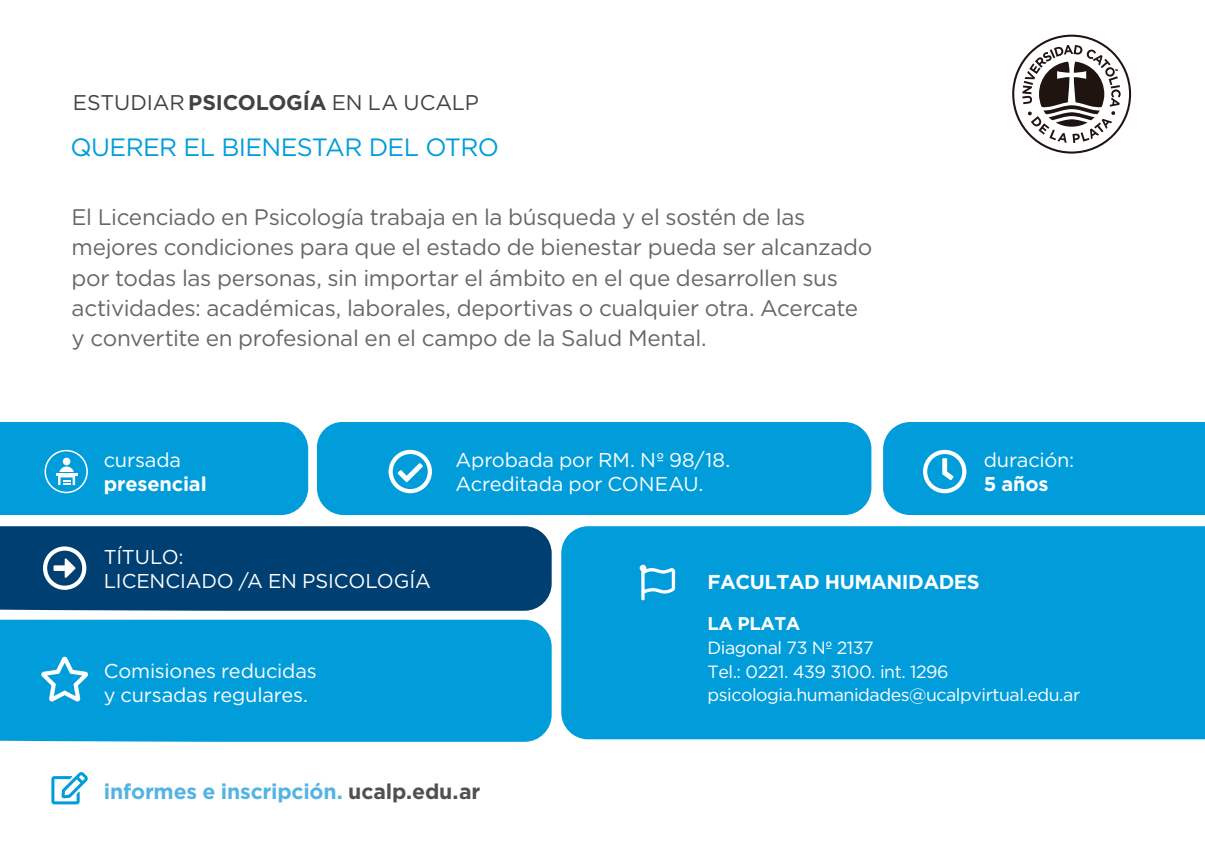
<style>
.page{position:relative;width:1205px;height:851px;background:#fff}
.page>*{position:absolute;margin:0;border:0;box-sizing:border-box;transform-origin:0 0}
.t1{font:25px "Gotham";letter-spacing:-.025em;color:#009dda}
.t2{font:22.5px/30px "Gotham";letter-spacing:-.015em;color:#67676b}
.t3{font:700 21.25px "Gotham";letter-spacing:-.005em;color:#54b3e3}
.t4{font:21.25px "Gotham";letter-spacing:-.005em;color:#444142}
.t5{font:20px/24px "Gotham";letter-spacing:-.005em;color:#fff}
.t6{font:700 20px "Gotham";letter-spacing:-.025em;color:#fff}
.t7{font:700 20px "Gotham";letter-spacing:-.005em;color:#fff}
.t8{font:700 18.5px "Gotham";letter-spacing:-.025em;color:#fff}
.t9{font:17.75px/23.5px "Gotham";letter-spacing:-.025em;color:#fff}
.s1{font-weight:700}
.s2{color:#504f51}
</style>
<div class="page">
<div style="left:561px;top:526px;width:644px;height:213px;background:#009dda"></div>
<div style="left:0;top:526px;width:552px;height:84px;background:#003f71"></div>
<div style="left:0;top:619px;width:552px;height:122px;background:#009dda"></div>
<div style="left:317px;top:422px;width:554px;height:93px;background:#009dda;border-radius:27px"></div>
<div style="left:0;top:422px;width:308px;height:93px;background:#009dda"></div>
<hr style="left:56px;top:473px;width:21px;height:2px;background:#fff">
<svg style="left:51px;top:772px;width:37px;height:32px"></svg>
<svg style="left:388px;top:450px;width:44px;height:43px"></svg>
<div style="left:883px;top:422px;width:322px;height:94px;background:#009dda"></div>
<svg style="left:40px;top:656px;width:49px;height:46px"></svg>
<svg style="left:43px;top:546px;width:43px;height:43px"></svg>
<svg style="left:640px;top:564px;width:35px;height:36px"></svg>
<svg style="left:1012px;top:35px;width:119px;height:118px"></svg>
<p class="t4" style="left:73px;top:91px;width:408px">ESTUDIAR <span class="s1">PSICOLOGÍA</span> EN LA UCALP</p>
<p class="t1" style="left:71px;top:133px;width:430px">QUERER EL BIENESTAR DEL OTRO</p>
<p class="t2" style="left:72px;top:202px;width:802px">El Licenciado en Psicología trabaja en la búsqueda y el sostén de las mejores condiciones para que el estado de bienestar pueda ser alcanzado por todas las personas, sin importar el ámbito en el que desarrollen sus actividades: académicas, laborales, deportivas o cualquier otra. Acercate y convertite en profesional en el campo de la Salud Mental.</p>
<p class="t5" style="left:104px;top:447px;width:79px">cursada</p>
<p class="t7" style="left:104px;top:472px;width:104px">presencial</p>
<p class="t5" style="left:104px;top:544px;width:329px">TÍTULO:<br>LICENCIADO /A EN PSICOLOGÍA</p>
<p class="t5" style="left:104px;top:658px;width:214px">Comisiones reducidas y cursadas regulares.</p>
<p class="t5" style="left:455px;top:447px;width:276px">Aprobada por RM. Nº 98/18.<br>Acreditada por CONEAU.</p>
<p class="t5" style="left:984px;top:447px;width:92px">duración:</p>
<p class="t7" style="left:984px;top:472px;width:66px">5 años</p>
<p class="t6" style="left:707px;top:570px;width:274px">FACULTAD HUMANIDADES</p>
<p class="t8" style="left:707px;top:613px;width:94px">LA PLATA</p>
<p class="t9" style="left:707px;top:635px;width:374px">Diagonal 73 Nº 2137<br>Tel.: 0221. 439 3100. int. 1296 psicologia.humanidades@ucalpvirtual.edu.ar</p>
<p class="t3" style="left:104px;top:778px;width:378px">informes e inscripción. <span class="s2">ucalp.edu.ar</span></p>
</div>
